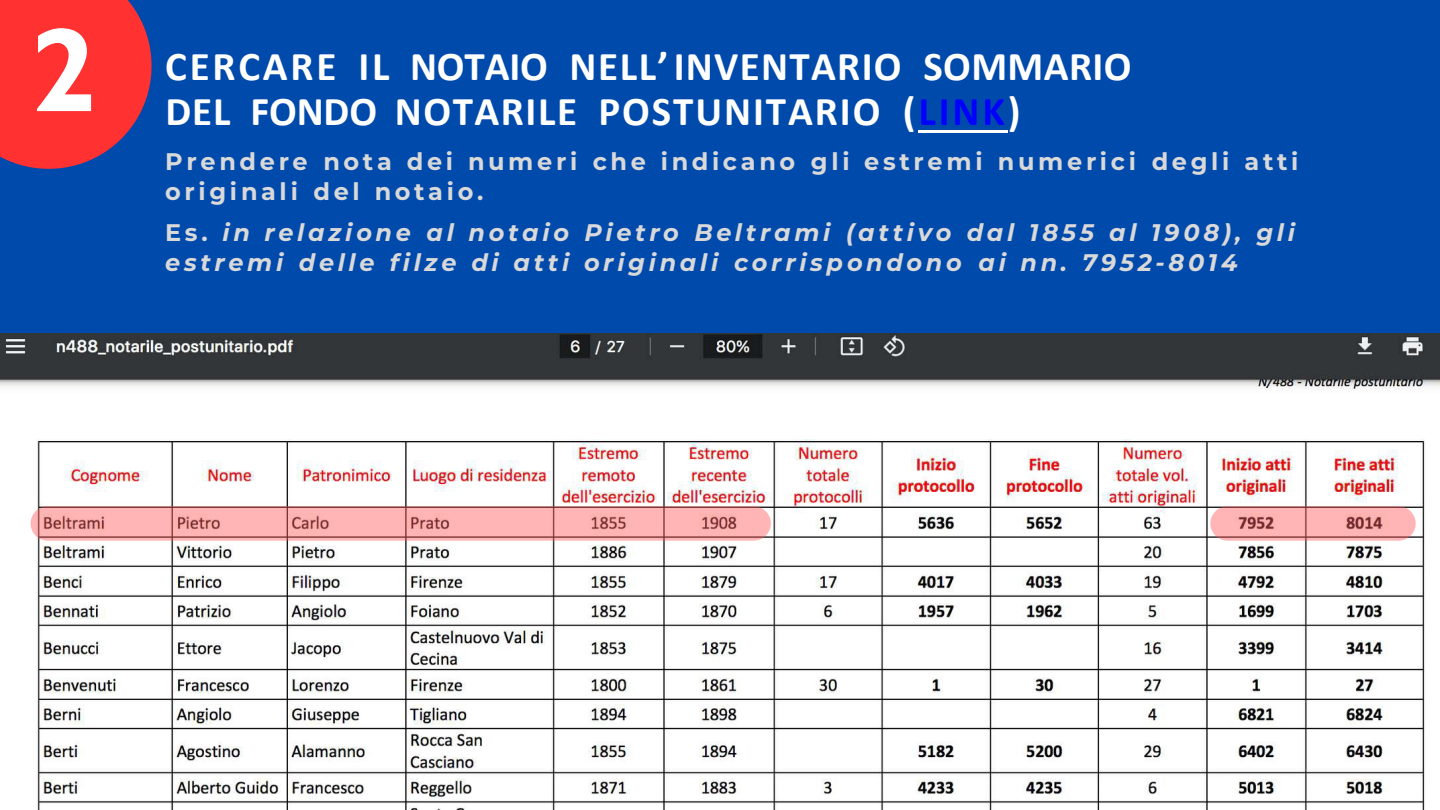
<style>
.page{position:relative;width:1440px;height:810px;background:#004aac}
.page>*{position:absolute;margin:0;border:0;box-sizing:border-box;transform-origin:0 0}
.t1{font:700 120px "Gill Sans";color:#fff}
.t2{font:700 41px/45px "Calibri";letter-spacing:.035em;color:#fff}
.t3{font:italic 700 24px/30px "Montserrat";letter-spacing:.155em;color:#d9d9d9}
.t4{font:700 24px/30px "Montserrat";letter-spacing:.155em;color:#d9d9d9}
.s1{color:#00f}
.s2{font-style:normal}
</style>
<div class="page">
<svg style="left:0;top:0;width:152px;height:169px;background:#e1333f"></svg>
<img style="left:0;top:334px;width:1440px;height:476px">
<svg style="left:31px;top:506px;width:740px;height:35px;background:#eca4a4"></svg>
<svg style="left:1210px;top:506px;width:206px;height:35px;background:#e9a4a3"></svg>
<hr style="left:918px;top:130px;width:90px;height:3px;background:#fff">
<h2 class="t1" style="left:30px;top:-2px;width:68px">2</h2>
<p class="t2" style="left:165px;top:44px;width:968px">CERCARE IL NOTAIO NELL’INVENTARIO SOMMARIO<br>DEL FONDO NOTARILE POSTUNITARIO (<span class="s1">LINK</span>)</p>
<p class="t4" style="left:165px;top:146px;width:1135px">Prendere nota dei numeri che indicano gli estremi numerici degli atti originali del notaio.</p>
<p class="t3" style="left:165px;top:217px;width:1131px"><span class="s2">Es.</span> in relazione al notaio Pietro Beltrami (attivo dal 1855 al 1908), gli estremi delle filze di atti originali corrispondono ai nn. 7952-8014</p>
</div>
